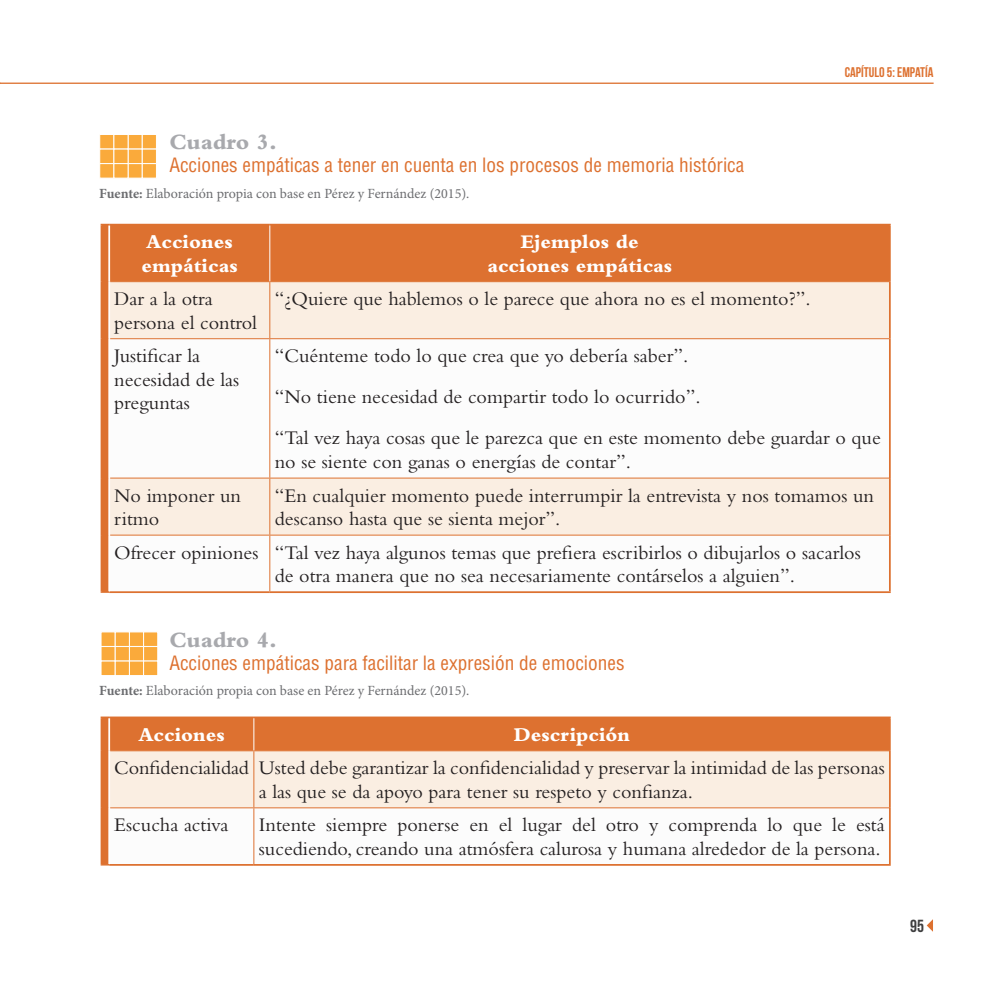
<style>
.page{position:relative;width:993px;height:993px;background:#fff}
.page>*{position:absolute;margin:0;border:0;box-sizing:border-box;transform-origin:0 0}
.t1{font:800 22.75px "Bembo Std";color:#a8a9ad}
.t2{font:20.12px/23.6px "Bembo Std";color:#231f20}
.t3{font:800 20.12px/23.6px "Bembo Std";color:#fff}
.t4{font:condensed 19.25px "Helvetica LT Std";color:#dd7130}
.t5{font:17.5px "Bebas Neue";color:#3e3e3f}
.t6{font:14px "Minion Pro";color:#6c6d70}
.t7{font:14px "Bebas Neue";color:#dd7130}
.s1{font-weight:700}
</style>
<div class="page">
<div style="left:99px;top:134px;width:15px;height:15px;background:#faaa3b;border:1px solid #fff"></div>
<div style="left:128px;top:134px;width:15px;height:15px;background:#faaa3b;border:1px solid #fff"></div>
<div style="left:113px;top:134px;width:15px;height:15px;background:#faaa3b;border:1px solid #fff"></div>
<div style="left:142px;top:134px;width:15px;height:15px;background:#faaa3b;border:1px solid #fff"></div>
<div style="left:99px;top:149px;width:15px;height:15px;background:#faaa3b;border:1px solid #fff"></div>
<div style="left:99px;top:163px;width:15px;height:15px;background:#faaa3b;border:1px solid #fff"></div>
<div style="left:128px;top:149px;width:15px;height:15px;background:#faaa3b;border:1px solid #fff"></div>
<div style="left:128px;top:163px;width:15px;height:15px;background:#faaa3b;border:1px solid #fff"></div>
<div style="left:113px;top:149px;width:15px;height:15px;background:#faaa3b;border:1px solid #fff"></div>
<div style="left:113px;top:163px;width:15px;height:15px;background:#faaa3b;border:1px solid #fff"></div>
<div style="left:142px;top:149px;width:15px;height:15px;background:#faaa3b;border:1px solid #fff"></div>
<div style="left:142px;top:163px;width:15px;height:15px;background:#faaa3b;border:1px solid #fff"></div>
<div style="left:101px;top:631px;width:15px;height:15px;background:#faaa3b;border:1px solid #fff"></div>
<div style="left:129px;top:631px;width:15px;height:15px;background:#faaa3b;border:1px solid #fff"></div>
<div style="left:115px;top:631px;width:15px;height:15px;background:#faaa3b;border:1px solid #fff"></div>
<div style="left:143px;top:631px;width:15px;height:15px;background:#faaa3b;border:1px solid #fff"></div>
<div style="left:101px;top:646px;width:15px;height:15px;background:#faaa3b;border:1px solid #fff"></div>
<div style="left:101px;top:660px;width:15px;height:15px;background:#faaa3b"></div>
<div style="left:129px;top:646px;width:15px;height:15px;background:#faaa3b;border:1px solid #fff"></div>
<div style="left:129px;top:660px;width:15px;height:15px;background:#faaa3b"></div>
<div style="left:115px;top:646px;width:15px;height:15px;background:#faaa3b;border:1px solid #fff"></div>
<div style="left:115px;top:660px;width:15px;height:15px;background:#faaa3b;border:1px solid #fff"></div>
<div style="left:143px;top:646px;width:15px;height:15px;background:#faaa3b;border:1px solid #fff"></div>
<div style="left:143px;top:660px;width:15px;height:15px;background:#faaa3b;border:1px solid #fff"></div>
<div style="left:102px;top:225px;width:786px;height:366px;background:#dd7130"></div>
<div style="left:110px;top:282px;width:778px;height:56px;background:#faeee2"></div>
<svg style="left:110px;top:339px;width:778px;height:252px"></svg>
<hr style="left:109px;top:224px;width:161px;height:1px;background:#dd7130">
<hr style="left:270px;top:224px;width:620px;height:1px;background:#dd7130">
<hr style="left:888px;top:225px;width:2px;height:56px;background:#dd7130">
<hr style="left:888px;top:281px;width:2px;height:57px;background:#dd7130">
<hr style="left:888px;top:338px;width:2px;height:140px;background:#dd7130">
<hr style="left:888px;top:478px;width:2px;height:57px;background:#dd7130">
<hr style="left:888px;top:535px;width:2px;height:56px;background:#dd7130">
<hr style="left:109px;top:591px;width:161px;height:2px;background:#dd7130">
<hr style="left:270px;top:591px;width:620px;height:2px;background:#dd7130">
<hr style="left:110px;top:281px;width:160px;height:1px;background:#dd7130">
<hr style="left:270px;top:281px;width:618px;height:1px;background:#dd7130">
<hr style="left:269px;top:282px;width:1px;height:56px;background:#dd7130">
<hr style="left:110px;top:338px;width:160px;height:1px;background:#dd7130">
<hr style="left:270px;top:338px;width:618px;height:1px;background:#dd7130">
<hr style="left:269px;top:339px;width:1px;height:138px;background:#dd7130">
<hr style="left:110px;top:477px;width:160px;height:1px;background:#dd7130">
<hr style="left:270px;top:477px;width:618px;height:1px;background:#dd7130">
<hr style="left:269px;top:478px;width:1px;height:56px;background:#dd7130">
<hr style="left:110px;top:534px;width:160px;height:1px;background:#dd7130">
<hr style="left:270px;top:534px;width:618px;height:1px;background:#dd7130">
<hr style="left:269px;top:535px;width:1px;height:56px;background:#dd7130">
<hr style="left:101px;top:225px;width:1px;height:56px;background:#dd7130">
<hr style="left:101px;top:281px;width:1px;height:57px;background:#dd7130">
<hr style="left:101px;top:338px;width:1px;height:140px;background:#dd7130">
<hr style="left:101px;top:478px;width:1px;height:57px;background:#dd7130">
<hr style="left:101px;top:535px;width:1px;height:56px;background:#dd7130">
<hr style="left:269px;top:225px;width:1px;height:56px;background:#fff">
<hr style="left:108px;top:225px;width:2px;height:56px;background:#fff">
<hr style="left:108px;top:281px;width:2px;height:57px;background:#fff">
<hr style="left:108px;top:338px;width:2px;height:140px;background:#fff">
<hr style="left:108px;top:478px;width:2px;height:57px;background:#fff">
<hr style="left:108px;top:535px;width:2px;height:56px;background:#fff">
<div style="left:102px;top:718px;width:786px;height:145px;background:#dd7130"></div>
<div style="left:110px;top:751px;width:778px;height:56px;background:#faeee2"></div>
<svg style="left:110px;top:808px;width:778px;height:55px"></svg>
<svg style="left:101px;top:716px;width:8px;height:2px"></svg>
<hr style="left:101px;top:718px;width:1px;height:32px;background:#dd7130">
<hr style="left:101px;top:750px;width:1px;height:57px;background:#dd7130">
<hr style="left:101px;top:807px;width:1px;height:56px;background:#dd7130">
<svg style="left:102px;top:749px;width:6px;height:2px"></svg>
<svg style="left:102px;top:806px;width:6px;height:2px"></svg>
<svg style="left:101px;top:863px;width:8px;height:2px"></svg>
<hr style="left:110px;top:750px;width:144px;height:1px;background:#dd7130">
<hr style="left:254px;top:750px;width:634px;height:1px;background:#dd7130">
<hr style="left:253px;top:751px;width:1px;height:56px;background:#dd7130">
<hr style="left:110px;top:807px;width:144px;height:1px;background:#dd7130">
<hr style="left:254px;top:807px;width:634px;height:1px;background:#dd7130">
<hr style="left:253px;top:808px;width:1px;height:55px;background:#dd7130">
<hr style="left:109px;top:716px;width:145px;height:2px;background:#dd7130">
<hr style="left:254px;top:716px;width:636px;height:2px;background:#dd7130">
<hr style="left:888px;top:718px;width:2px;height:32px;background:#dd7130">
<hr style="left:888px;top:750px;width:2px;height:57px;background:#dd7130">
<hr style="left:888px;top:807px;width:2px;height:56px;background:#dd7130">
<hr style="left:109px;top:863px;width:145px;height:2px;background:#dd7130">
<hr style="left:254px;top:863px;width:636px;height:2px;background:#dd7130">
<hr style="left:253px;top:718px;width:1px;height:32px;background:#fff">
<hr style="left:108px;top:718px;width:2px;height:32px;background:#fff">
<hr style="left:108px;top:750px;width:2px;height:57px;background:#fff">
<hr style="left:108px;top:807px;width:2px;height:56px;background:#fff">
<svg style="left:926px;top:920px;width:6px;height:11px"></svg>
<hr style="left:0;top:83px;width:933px;height:1px;background:#dd7130">
<p class="t1" style="left:169px;top:129px;width:109px">Cuadro 3.</p>
<p class="t4" style="left:169px;top:153px;width:576px">Acciones empáticas a tener en cuenta en los procesos de memoria histórica</p>
<p class="t6" style="left:99px;top:184px;width:371px"><span class="s1">Fuente:</span> Elaboración propia con base en Pérez y Fernández (2015).</p>
<p class="t7" style="left:844px;top:65px;width:90px">CAPÍTULO 5: EMPATÍA</p>
<p class="t3" style="left:141px;top:230px;width:98px">Acciones empáticas</p>
<p class="t3" style="left:487px;top:230px;width:186px;text-align:center">Ejemplos de acciones empáticas</p>
<p class="t2" style="left:114px;top:286px;width:144px">Dar a la otra persona el control</p>
<p class="t2" style="left:275px;top:286px;width:537px">“¿Quiere que hablemos o le parece que ahora no es el momento?”.</p>
<p class="t2" style="left:114px;top:343px;width:127px">Justificar la necesidad de las preguntas</p>
<p class="t2" style="left:275px;top:335px;width:607px;line-height:41.1px">“Cuénteme todo lo que crea que yo debería saber”.<br>“No tiene necesidad de compartir todo lo ocurrido”.<br>“Tal vez haya cosas que le parezca que en este momento debe guardar o que</p>
<p class="t2" style="left:275px;top:449px;width:357px">no se siente con ganas o energías de contar”.</p>
<p class="t2" style="left:114px;top:483px;width:128px">No imponer un ritmo</p>
<p class="t2" style="left:275px;top:483px;width:600px">“En cualquier momento puede interrumpir la entrevista y nos tomamos un descanso hasta que se sienta mejor”.</p>
<p class="t2" style="left:275px;top:540px;width:587px;text-indent:-160px">Ofrecer opiniones “Tal vez haya algunos temas que prefiera escribirlos o dibujarlos o sacarlos de otra manera que no sea necesariamente contárselos a alguien”.</p>
<p class="t1" style="left:169px;top:626px;width:109px">Cuadro 4.</p>
<p class="t4" style="left:169px;top:650px;width:456px">Acciones empáticas para facilitar la expresión de emociones</p>
<p class="t6" style="left:99px;top:681px;width:371px"><span class="s1">Fuente:</span> Elaboración propia con base en Pérez y Fernández (2015).</p>
<p class="t3" style="left:138px;top:722px;width:88px">Acciones</p>
<p class="t3" style="left:513px;top:722px;width:118px">Descripción</p>
<p class="t2" style="left:259px;top:755px;width:627px;text-indent:-145px">Confidencialidad Usted debe garantizar la confidencialidad y preservar la intimidad de las personas a las que se da apoyo para tener su respeto y confianza.</p>
<p class="t2" style="left:114px;top:812px;width:116px">Escucha activa</p>
<p class="t2" style="left:259px;top:812px;width:627px">Intente siempre ponerse en el lugar del otro y comprenda lo que le está sucediendo, creando una atmósfera calurosa y humana alrededor de la persona.</p>
<p class="t5" style="left:909px;top:915px;width:15px">95</p>
</div>
